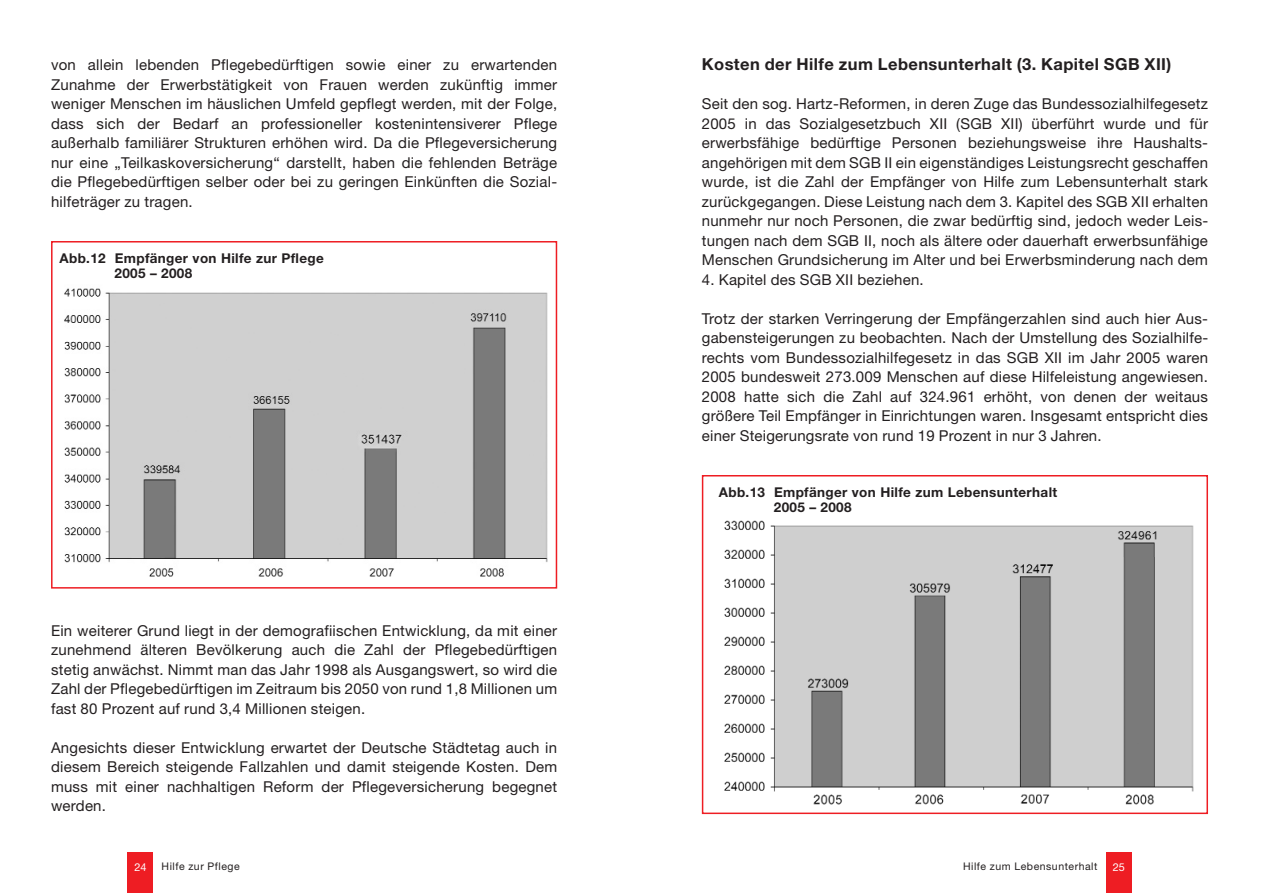
<style>
.page{position:relative;width:1262px;height:893px;background:#fff}
.page>*{position:absolute;margin:0;border:0;box-sizing:border-box;transform-origin:0 0}
.t1{font:700 16.5px "Helvetica Neue";letter-spacing:.025em;color:#231f20}
.t2{font:15px/19.5px "Helvetica Neue";letter-spacing:.015em;color:#231f20;text-align:justify}
.t3{font:700 13.5px/15.8px "Helvetica Neue";letter-spacing:.025em;color:#231f20}
.t4{font:10.8px "Helvetica Neue";color:#fff}
.t5{font:10.5px "Helvetica Neue";letter-spacing:.05em;color:#231f20}
</style>
<div class="page">
<div style="left:1106px;top:852px;width:25px;height:40px;background:#ee1d23"></div>
<div style="left:128px;top:852px;width:25px;height:40px;background:#ee1d23"></div>
<img style="left:64px;top:288px;width:484px;height:289px">
<div style="left:51px;top:241px;width:506px;height:347px;border:2px solid #ee1d23"></div>
<img style="left:724px;top:520px;width:470px;height:285px">
<div style="left:702px;top:475px;width:506px;height:339px;border:2px solid #ee1d23"></div>
<p class="t2" style="left:51px;top:56px;width:507px">von allein lebenden Pflegebedürftigen sowie einer zu erwartenden Zunahme der Erwerbstätigkeit von Frauen werden zukünftig immer weniger Menschen im häuslichen Umfeld gepflegt werden, mit der Folge, dass sich der Bedarf an professioneller kostenintensiverer Pflege außerhalb familiärer Strukturen erhöhen wird. Da die Pflegeversicherung nur eine „Teilkaskoversicherung“ darstellt, haben die fehlenden Beträge die Pflegebedürftigen selber oder bei zu geringen Einkünften die Sozial&shy;hilfeträger zu tragen.</p>
<p class="t3" style="left:115px;top:251px;width:211px;text-indent:-55px">Abb.12 Empfänger von Hilfe zur Pflege<br>2005 – 2008</p>
<p class="t2" style="left:51px;top:622px;width:507px">Ein weiterer Grund liegt in der demografiischen Entwicklung, da mit einer zunehmend älteren Bevölkerung auch die Zahl der Pflegebedürftigen stetig anwächst. Nimmt man das Jahr 1998 als Ausgangswert, so wird die Zahl der Pflegebedürftigen im Zeitraum bis 2050 von rund 1,8 Millionen um fast 80 Prozent auf rund 3,4 Millionen steigen.</p>
<p class="t2" style="left:51px;top:739px;width:507px">Angesichts dieser Entwicklung erwartet der Deutsche Städtetag auch in diesem Bereich steigende Fallzahlen und damit steigende Kosten. Dem muss mit einer nachhaltigen Reform der Pflegeversicherung begegnet werden.</p>
<p class="t1" style="left:702px;top:58px;width:471px">Kosten der Hilfe zum Lebensunterhalt (3. Kapitel SGB XII)</p>
<p class="t2" style="left:702px;top:95px;width:508px">Seit den sog. Hartz-Reformen, in deren Zuge das Bundessozialhilfegesetz 2005 in das Sozialgesetzbuch XII (SGB XII) überführt wurde und für erwerbsfähige bedürftige Personen beziehungsweise ihre Haushalts&shy;angehörigen mit dem SGB II ein eigenständiges Leistungsrecht geschaffen wurde, ist die Zahl der Empfänger von Hilfe zum Lebensunterhalt stark zurückgegangen. Diese Leistung nach dem 3. Kapitel des SGB XII erhalten nunmehr nur noch Personen, die zwar bedürftig sind, jedoch weder Leis&shy;tungen nach dem SGB II, noch als ältere oder dauerhaft erwerbsunfähige Menschen Grundsicherung im Alter und bei Erwerbsminderung nach dem</p>
<p class="t2" style="left:702px;top:271px;width:223px">4. Kapitel des SGB XII beziehen.</p>
<p class="t2" style="left:702px;top:310px;width:508px">Trotz der starken Verringerung der Empfängerzahlen sind auch hier Aus&shy;gabensteigerungen zu beobachten. Nach der Umstellung des Sozialhilfe&shy;rechts vom Bundessozialhilfegesetz in das SGB XII im Jahr 2005 waren 2005 bundesweit 273.009 Menschen auf diese Hilfeleistung angewiesen.<br>2008 hatte sich die Zahl auf 324.961 erhöht, von denen der weitaus größere Teil Empfänger in Einrichtungen waren. Insgesamt entspricht dies einer Steigerungsrate von rund 19 Prozent in nur 3 Jahren.</p>
<p class="t3" style="left:774px;top:485px;width:285px;text-indent:-55px">Abb.13 Empfänger von Hilfe zum Lebensunterhalt<br>2005 – 2008</p>
<p class="t4" style="left:134px;top:863px;width:14px">24</p>
<p class="t5" style="left:162px;top:862px;width:80px">Hilfe zur Pflege</p>
<p class="t5" style="left:963px;top:862px;width:136px">Hilfe zum Lebensunterhalt</p>
<p class="t4" style="left:1112px;top:863px;width:14px">25</p>
</div>
